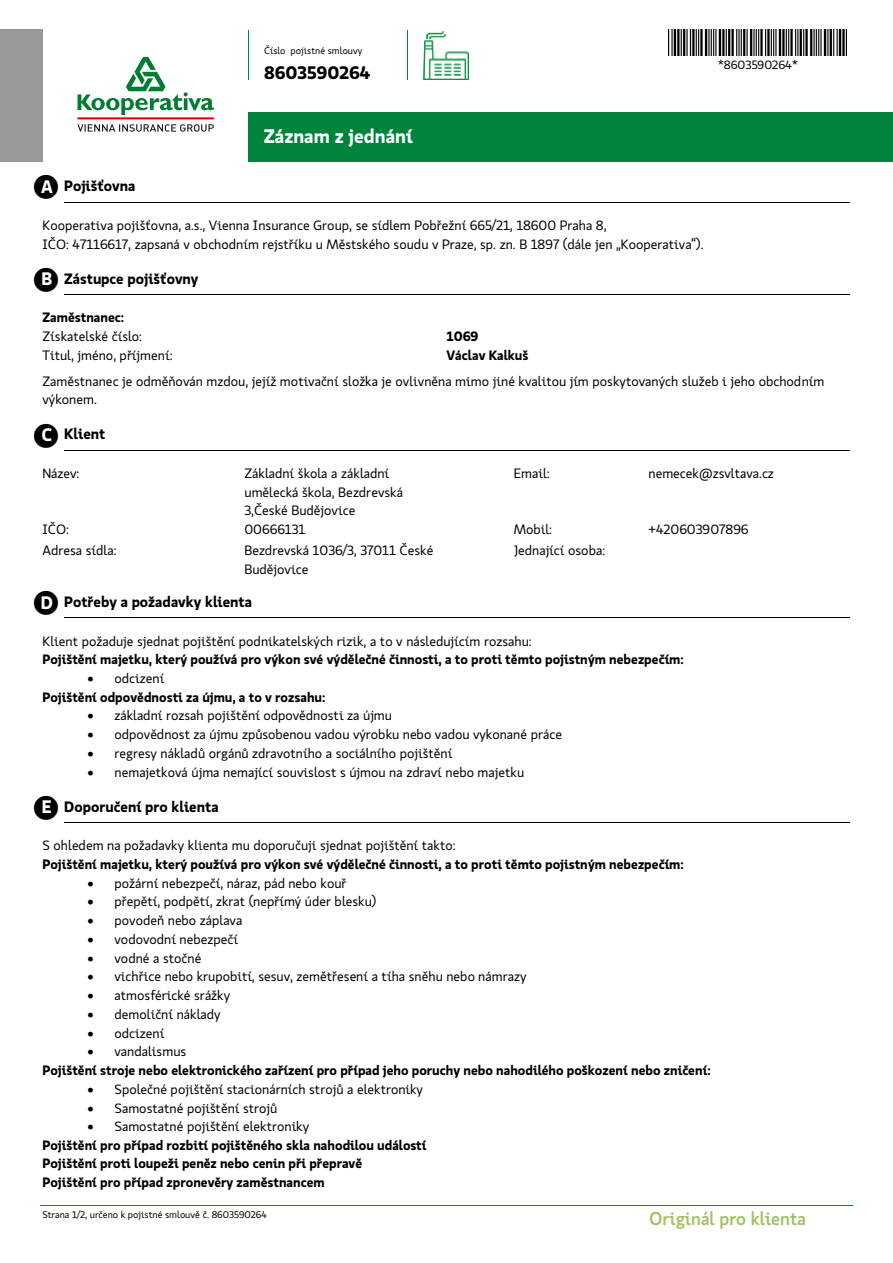
<style>
.page{position:relative;width:893px;height:1263px;background:#fff}
.page>*{position:absolute;margin:0;border:0;box-sizing:border-box;transform-origin:0 0}
.t1{font:700 19.5px "Koop Pro";letter-spacing:.005em;color:#fff}
.t2{font:500 18px "Koop Pro";color:#a2bf63}
.t3{font:700 18px "Koop Pro";color:#000}
.t4{font:700 15px "Koop Pro";color:#000}
.t5{font:13.5px/18.6px "Koop Pro";color:#000}
.t6{font:700 13.5px/18.6px "Koop Pro";color:#000}
.t7{font:12px "Koop Pro";color:#000}
.t8{font:9.75px "Koop Pro";color:#000}
.s1{font-size:18px;color:#fff}
.s2{font-weight:400}
</style>
<div class="page">
<hr style="left:40px;top:1205px;width:813px;height:1px;background:#00843d">
<hr style="left:64px;top:202px;width:786px;height:1px;background:#000">
<hr style="left:64px;top:294px;width:786px;height:1px;background:#000">
<hr style="left:64px;top:450px;width:786px;height:1px;background:#000">
<hr style="left:64px;top:617px;width:786px;height:1px;background:#000">
<hr style="left:64px;top:822px;width:786px;height:1px;background:#000">
<div style="left:0;top:30px;width:43px;height:131px;background:#999"></div>
<svg style="left:78px;top:57px;width:136px;height:58px"></svg>
<hr style="left:77px;top:117px;width:137px;height:2px;background:#e10211">
<svg style="left:78px;top:124px;width:136px;height:8px"></svg>
<hr style="left:249px;top:30px;width:1px;height:49px;background:#00843d">
<hr style="left:407px;top:30px;width:1px;height:49px;background:#00843d">
<div style="left:249px;top:112px;width:644px;height:49px;background:#00843d"></div>
<img style="left:423px;top:31px;width:45px;height:48px">
<img style="left:668px;top:30px;width:179px;height:25px">
<p class="t8" style="left:264px;top:45px;width:100px">Číslo pojistné smlouvy</p>
<h2 class="t3" style="left:264px;top:61px;width:108px">8603590264</h2>
<h1 class="t1" style="left:264px;top:123px;width:151px">Záznam z jednání</h1>
<p class="t7" style="left:718px;top:58px;width:81px">*8603590264*</p>
<p class="t4" style="left:34px;top:176px;width:103px">■<span class="s1">A</span> Pojišťovna</p>
<p class="t5" style="left:42px;top:215px;width:663px">Kooperativa pojišťovna, a.s., Vienna Insurance Group, se sídlem Pobřežní 665/21, 18600 Praha 8,<br>IČO: 47116617, zapsaná v obchodním rejstříku u Městského soudu v Praze, sp. zn. B 1897 (dále jen „Kooperativa“).</p>
<p class="t4" style="left:34px;top:269px;width:166px">■<span class="s1">B</span> Zástupce pojišťovny</p>
<p class="t6" style="left:42px;top:308px;width:83px">Zaměstnanec:</p>
<p class="t5" style="left:42px;top:326px;width:101px">Získatelské číslo:</p>
<p class="t6" style="left:446px;top:326px;width:34px">1069</p>
<p class="t5" style="left:42px;top:345px;width:132px">Titul, jméno, příjmení:</p>
<p class="t6" style="left:446px;top:345px;width:84px">Václav Kalkuš</p>
<p class="t5" style="left:42px;top:371px;width:784px">Zaměstnanec je odměňován mzdou, jejíž motivační složka je ovlivněna mimo jiné kvalitou jím poskytovaných služeb i jeho obchodním výkonem.</p>
<p class="t4" style="left:34px;top:424px;width:73px">■<span class="s1">C</span> Klient</p>
<p class="t5" style="left:42px;top:463px;width:39px">Název:</p>
<p class="t5" style="left:244px;top:463px;width:160px">Základní škola a základní umělecká škola, Bezdrevská<br>3,České Budějovice</p>
<p class="t5" style="left:514px;top:463px;width:37px">Email:</p>
<p class="t5" style="left:648px;top:463px;width:127px">nemecek@zsvltava.cz</p>
<p class="t5" style="left:42px;top:519px;width:28px">IČO:</p>
<p class="t5" style="left:244px;top:519px;width:62px">00666131</p>
<p class="t5" style="left:514px;top:519px;width:40px">Mobil:</p>
<p class="t5" style="left:648px;top:519px;width:102px">+420603907896</p>
<p class="t5" style="left:42px;top:541px;width:76px">Adresa sídla:</p>
<p class="t5" style="left:244px;top:540px;width:190px">Bezdrevská 1036/3, 37011 České<br>Budějovice</p>
<p class="t5" style="left:514px;top:541px;width:93px">Jednající osoba:</p>
<p class="t4" style="left:34px;top:592px;width:219px">■<span class="s1">D</span> Potřeby a požadavky klienta</p>
<p class="t5" style="left:42px;top:631px;width:491px">Klient požaduje sjednat pojištění podnikatelských rizik, a to v následujícím rozsahu:</p>
<p class="t6" style="left:42px;top:649px;width:643px">Pojištění majetku, který používá pro výkon své výdělečné činnosti, a to proti těmto pojistným nebezpečím:</p>
<p class="t6" style="left:42px;top:668px;width:285px;text-indent:45px">• <span class="s2">odcizení<br></span>Pojištění odpovědnosti za újmu, a to v rozsahu:</p>
<p class="t5" style="left:87px;top:706px;width:306px">• základní rozsah pojištění odpovědnosti za újmu</p>
<p class="t5" style="left:87px;top:725px;width:476px">• odpovědnost za újmu způsobenou vadou výrobku nebo vadou vykonané práce</p>
<p class="t5" style="left:87px;top:743px;width:366px">• regresy nákladů orgánů zdravotního a sociálního pojištění</p>
<p class="t5" style="left:87px;top:762px;width:438px">• nemajetková újma nemající souvislost s újmou na zdraví nebo majetku</p>
<p class="t4" style="left:34px;top:797px;width:186px">■<span class="s1">E</span> Doporučení pro klienta</p>
<p class="t5" style="left:42px;top:836px;width:415px">S ohledem na požadavky klienta mu doporučuji sjednat pojištění takto:</p>
<p class="t6" style="left:42px;top:854px;width:643px">Pojištění majetku, který používá pro výkon své výdělečné činnosti, a to proti těmto pojistným nebezpečím:</p>
<p class="t5" style="left:87px;top:873px;width:261px">• požární nebezpečí, náraz, pád nebo kouř</p>
<p class="t5" style="left:87px;top:892px;width:290px">• přepětí, podpětí, zkrat (nepřímý úder blesku)</p>
<p class="t5" style="left:87px;top:910px;width:157px">• povodeň nebo záplava</p>
<p class="t5" style="left:87px;top:929px;width:152px">• vodovodní nebezpečí</p>
<p class="t5" style="left:87px;top:948px;width:115px">• vodné a stočné</p>
<p class="t5" style="left:87px;top:967px;width:441px">• vichřice nebo krupobití, sesuv, zemětřesení a tíha sněhu nebo námrazy</p>
<p class="t5" style="left:87px;top:986px;width:144px">• atmosférické srážky</p>
<p class="t5" style="left:87px;top:1004px;width:135px">• demoliční náklady</p>
<p class="t5" style="left:87px;top:1023px;width:78px">• odcizení</p>
<p class="t6" style="left:42px;top:1042px;width:670px;text-indent:45px">• <span class="s2">vandalismus<br></span>Pojištění stroje nebo elektronického zařízení pro případ jeho poruchy nebo nahodilého poškození nebo zničení:</p>
<p class="t5" style="left:87px;top:1079px;width:337px">• Společné pojištění stacionárních strojů a elektroniky</p>
<p class="t5" style="left:87px;top:1098px;width:191px">• Samostatné pojištění strojů</p>
<p class="t6" style="left:42px;top:1117px;width:386px;text-indent:45px">• <span class="s2">Samostatné pojištění elektroniky<br></span>Pojištění pro případ rozbití pojištěného skla nahodilou událostí Pojištění proti loupeži peněz nebo cenin při přepravě<br>Pojištění pro případ zpronevěry zaměstnancem</p>
<p class="t8" style="left:42px;top:1208px;width:226px">Strana 1/2, určeno k pojistné smlouvě č. 8603590264</p>
<h2 class="t2" style="left:649px;top:1207px;width:158px">Originál pro klienta</h2>
</div>
